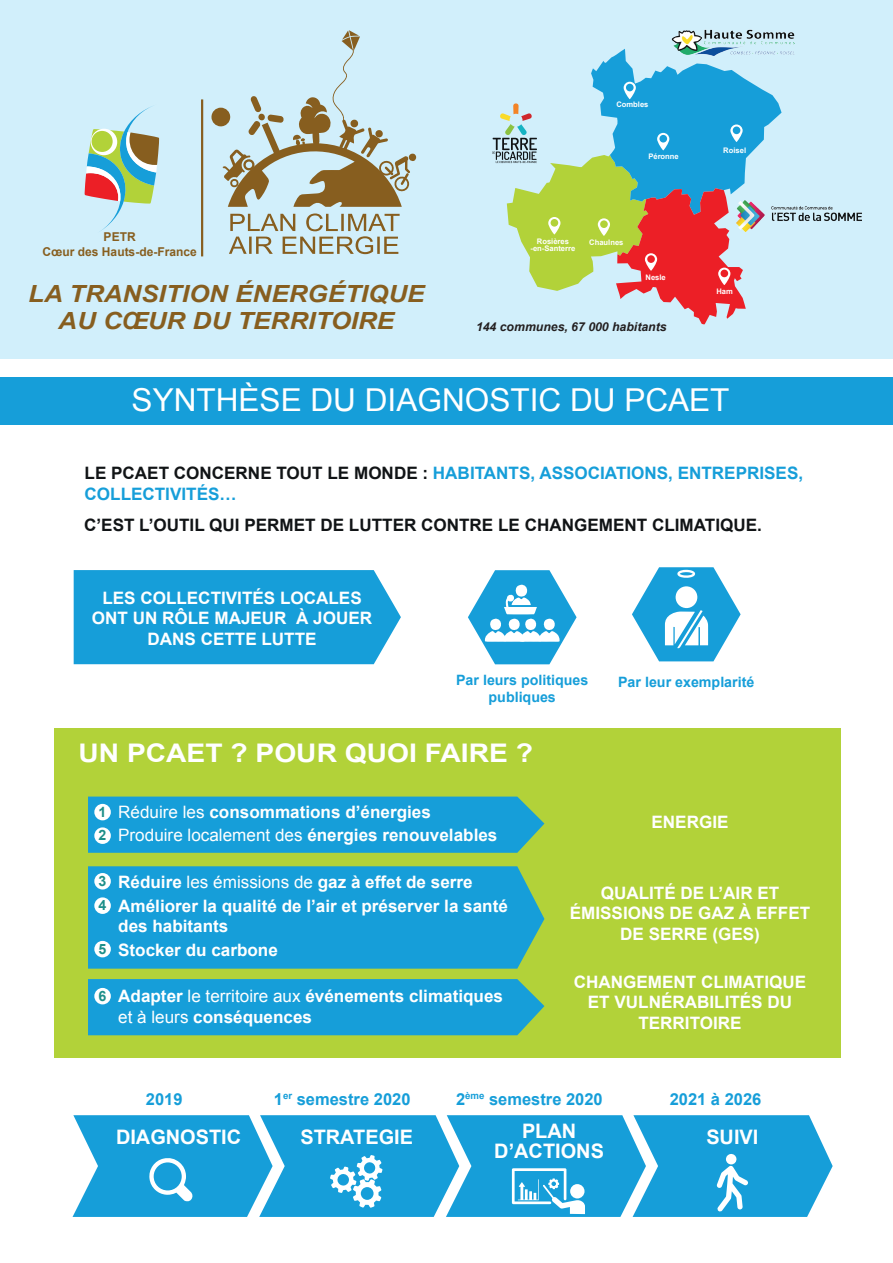
<style>
.page{position:relative;width:893px;height:1263px;background:#fff}
.page>*{position:absolute;margin:0;border:0;box-sizing:border-box;transform-origin:0 0}
.t1{font:31.5px "Arial";color:#fff}
.t2{font:700 25.65px "Arial";color:#fff;scale:1.1 1}
.t3{font:italic 700 23.7px/26.5px "Arial";color:#875e1f;text-align:center;scale:1.1 1}
.t4{font:700 19.95px "Arial";color:#fff}
.t5{font:700 17.1px/20.5px "Arial";color:#fff}
.t6{font:700 17.1px/20.5px "Arial";color:#169ed9}
.t7{font:700 17.1px "Arial";color:#111416}
.t8{font:700 16.5px "Arial";color:#169ed9}
.t9{font:700 14.25px/17.1px "Arial";color:#169ed9;text-align:center}
.t10{font:700 14.25px "Arial";color:#1d8f89}
.t11{font:italic 700 12.3px "Arial";color:#231f20}
.t12{font:700 12.15px/14.5px "Arial";color:#875e1f;text-align:center}
.t13{font:700 7.65px/7.6px "Arial";color:#fff;text-align:center}
.s1{color:#111416}
.s2{font-weight:400}
</style>
<div class="page">
<div style="left:0;top:0;width:893px;height:359px;background:#d1effb"></div>
<div style="left:0;top:377px;width:893px;height:47px;background:#169ed9"></div>
<div style="left:74px;top:570px;width:327px;height:94px;background:#169ed9"></div>
<div style="left:54px;top:728px;width:787px;height:329px;background:#b2d239"></div>
<div style="left:88px;top:796px;width:456px;height:57px;background:#169ed9"></div>
<div style="left:88px;top:979px;width:456px;height:56px;background:#169ed9"></div>
<div style="left:88px;top:866px;width:456px;height:103px;background:#169ed9"></div>
<svg style="left:229px;top:213px;width:171px;height:41px"></svg>
<div style="left:211px;top:108px;width:19px;height:18px;background:#875e1f;border-radius:50%"></div>
<svg style="left:84px;top:106px;width:76px;height:126px"></svg>
<hr style="left:201px;top:99px;width:2px;height:157px;background:#875e1f">
<svg style="left:223px;top:30px;width:194px;height:177px"></svg>
<svg style="left:492px;top:49px;width:290px;height:275px"></svg>
<img style="left:672px;top:29px;width:123px;height:35px">
<img style="left:736px;top:200px;width:125px;height:32px">
<svg style="left:468px;top:570px;width:109px;height:94px"></svg>
<svg style="left:73px;top:1115px;width:760px;height:102px;background:#31a9dd"></svg>
<svg style="left:632px;top:567px;width:109px;height:94px"></svg>
<div style="left:94px;top:988px;width:17px;height:16px;background:#fff;border-radius:50%"></div>
<div style="left:94px;top:941px;width:17px;height:16px;background:#fff;border-radius:50%"></div>
<div style="left:94px;top:897px;width:17px;height:17px;background:#fff;border-radius:50%"></div>
<div style="left:94px;top:873px;width:17px;height:16px;background:#fff;border-radius:50%"></div>
<div style="left:94px;top:827px;width:17px;height:17px;background:#fff;border-radius:50%"></div>
<div style="left:94px;top:804px;width:17px;height:16px;background:#fff;border-radius:50%"></div>
<p class="t12" style="left:43px;top:230px;width:156px">PETR<br>Cœur des Hauts-de-France</p>
<p class="t3" style="left:28px;top:281px;width:362px">LA TRANSITION ÉNERGÉTIQUE<br>AU CŒUR DU TERRITOIRE</p>
<p class="t13" style="left:616px;top:101px;width:34px">Combles</p>
<p class="t13" style="left:648px;top:153px;width:32px">Péronne</p>
<p class="t13" style="left:530px;top:237px;width:46px">Rosières -en-Santerre</p>
<p class="t13" style="left:589px;top:238px;width:36px">Chaulnes</p>
<p class="t13" style="left:645px;top:274px;width:22px">Nesle</p>
<p class="t11" style="left:476px;top:319px;width:192px">144 communes, 67 000 habitants</p>
<p class="t13" style="left:723px;top:147px;width:24px">Roisel</p>
<p class="t13" style="left:716px;top:288px;width:18px">Ham</p>
<p class="t1" style="left:132px;top:379px;width:599px">SYNTHÈSE DU DIAGNOSTIC DU PCAET</p>
<p class="t6" style="left:85px;top:464px;width:720px"><span class="s1">LE PCAET CONCERNE TOUT LE MONDE :</span> HABITANTS, ASSOCIATIONS, ENTREPRISES,<br>COLLECTIVITÉS…</p>
<p class="t7" style="left:84px;top:514px;width:679px">C’EST L’OUTIL QUI PERMET DE LUTTER CONTRE LE CHANGEMENT CLIMATIQUE.</p>
<p class="t5" style="left:92px;top:588px;width:282px;text-align:center">LES COLLECTIVITÉS LOCALES<br>ONT UN RÔLE MAJEUR À JOUER<br>DANS CETTE LUTTE</p>
<p class="t9" style="left:456px;top:672px;width:134px">Par leurs politiques publiques</p>
<p class="t9" style="left:618px;top:674px;width:138px">Par leur exemplarité</p>
<p class="t2" style="left:78px;top:736px;width:415px">UN PCAET ? POUR QUOI FAIRE ?</p>
<p class="t10" style="left:99px;top:802px;width:9px">1</p>
<p class="t10" style="left:99px;top:826px;width:9px">2</p>
<p class="t10" style="left:99px;top:871px;width:9px">3</p>
<p class="t10" style="left:99px;top:896px;width:9px">4</p>
<p class="t10" style="left:99px;top:939px;width:9px">5</p>
<p class="t10" style="left:99px;top:986px;width:9px">6</p>
<p class="t5" style="left:118px;top:801px;width:381px;line-height:23.4px"><span class="s2">Réduire les</span> consommations d’énergies<br><span class="s2">Produire localement des</span> énergies renouvelables</p>
<p class="t5" style="left:118px;top:871px;width:391px;line-height:23.4px">Réduire <span class="s2">les émissions de</span> gaz à effet de serre<br>Améliorer la qualité de l’air et préserver la santé</p>
<p class="t5" style="left:118px;top:915px;width:161px;line-height:23.4px">des habitants<br>Stocker du carbone</p>
<p class="t5" style="left:118px;top:986px;width:386px">Adapter <span class="s2">le territoire aux</span> événements climatiques <span class="s2">et à leurs</span> conséquences</p>
<p class="t5" style="left:651px;top:812px;width:78px">ENERGIE</p>
<p class="t5" style="left:570px;top:883px;width:242px;text-align:center">QUALITÉ DE L’AIR ET<br>ÉMISSIONS DE GAZ À EFFET<br>DE SERRE (GES)</p>
<p class="t5" style="left:574px;top:972px;width:234px;text-align:center">CHANGEMENT CLIMATIQUE<br>ET VULNÉRABILITÉS DU<br>TERRITOIRE</p>
<p class="t8" style="left:146px;top:1088px;width:38px">2019</p>
<p class="t8" style="left:274px;top:1088px;width:138px">1<sup>er</sup> semestre 2020</p>
<p class="t8" style="left:456px;top:1088px;width:148px">2<sup>ème</sup> semestre 2020</p>
<p class="t8" style="left:670px;top:1088px;width:93px">2021 à 2026</p>
<p class="t4" style="left:116px;top:1124px;width:127px">DIAGNOSTIC</p>
<p class="t4" style="left:300px;top:1124px;width:114px">STRATEGIE</p>
<p class="t4" style="left:522px;top:1118px;width:56px">PLAN</p>
<p class="t4" style="left:706px;top:1124px;width:54px">SUIVI</p>
<p class="t4" style="left:494px;top:1138px;width:111px">D’ACTIONS</p>
</div>
